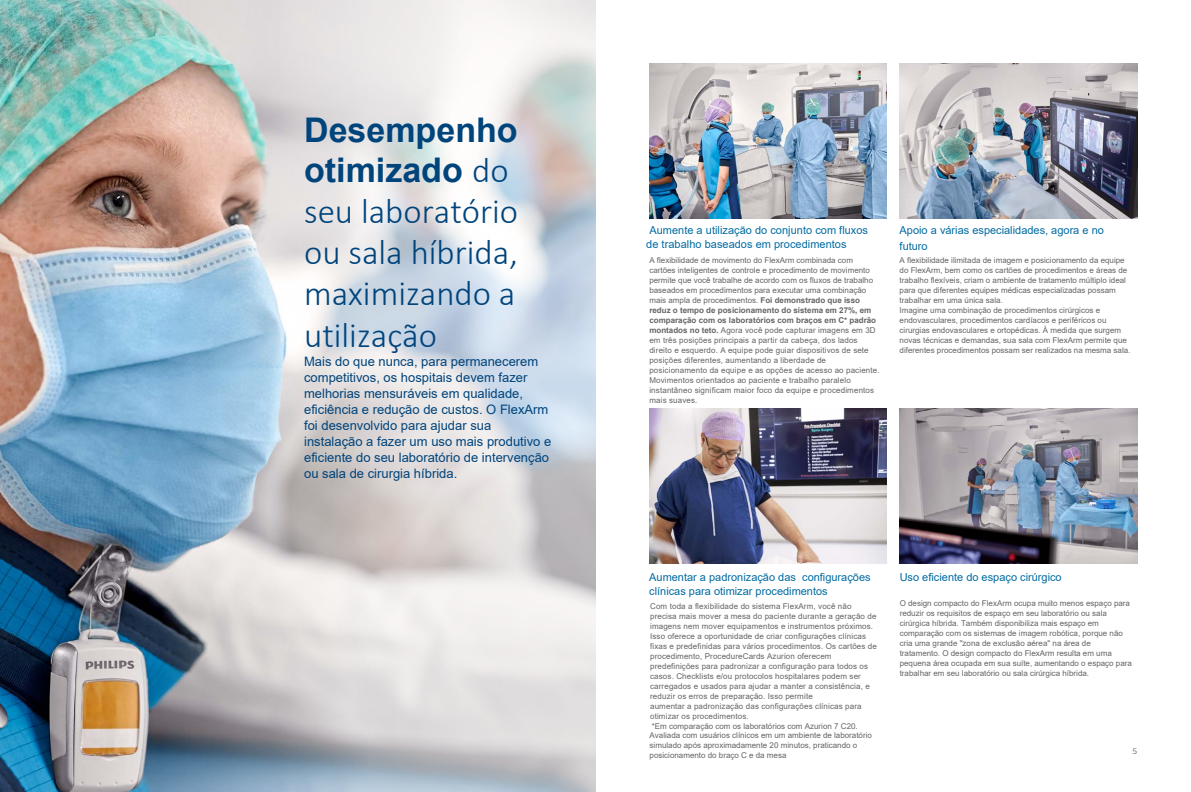
<style>
.page{position:relative;width:1191px;height:792px;background:#fff}
.page>*{position:absolute;margin:0;border:0;box-sizing:border-box;transform-origin:0 0}
.t1{font:300 35px/41.3px "Calibri";color:#00447c;text-align:justify}
.t2{font:700 34px/40.1px "Arial";color:#00447c}
.t3{font:13px/16px "Arial";color:#00447c}
.t4{font:11px/15.8px "Arial";color:#006ba3}
.t5{font:11px/13.2px "Arial";color:#006ba3}
.t6{font:8px/10px "Arial";color:#636466}
.t7{font:8px "Centrale Sans";color:#636466}
.s1{font-family:"Calibri";font-weight:300;font-size:35px}
.s2{font-weight:700}
.s3{font-style:inherit}
</style>
<div class="page">
<img style="left:0;top:0;width:162px;height:792px">
<img style="left:649px;top:409px;width:238px;height:155px">
<img style="left:649px;top:64px;width:238px;height:155px">
<img style="left:899px;top:409px;width:238px;height:155px">
<img style="left:899px;top:64px;width:238px;height:155px">
<svg style="left:162px;top:0;width:433px;height:792px;background:#cdd1d6"></svg>
<h2 class="t2" style="left:304px;top:110px;width:215px">Desempenho otimizado <span class="s1">do</span></h2>
<h1 class="t1" style="left:304px;top:190px;width:215px">seu laboratório ou sala híbrida, maximizando a utilização</h1>
<p class="t3" style="left:304px;top:353px;width:249px">Mais do que nunca, para permanecerem competitivos, os hospitais devem fazer melhorias mensuráveis em qualidade, eficiência e redução de custos. O FlexArm foi desenvolvido para ajudar sua instalação a fazer um uso mais produtivo e eficiente do seu laboratório de intervenção ou sala de cirurgia híbrida.</p>
<h3 class="t4" style="left:649px;top:222px;width:220px">Aumente a utilização do conjunto com fluxos</h3>
<h3 class="t5" style="left:646px;top:237px;width:202px">de trabalho baseados em procedimentos</h3>
<p class="t6" style="left:649px;top:255px;width:232px">A flexibilidade de movimento do FlexArm combinada com cartões inteligentes de controle e procedimento de movimento permite que você trabalhe de acordo com os fluxos de trabalho baseados em procedimentos para executar uma combinação mais ampla de procedimentos. <span class="s2">Foi demonstrado que isso reduz o tempo de posicionamento do sistema em 27%, em comparação com os laboratórios com braços em C* padrão montados no teto.</span> Agora você pode capturar imagens em 3D em três posições principais a partir da cabeça, dos lados direito e esquerdo. A equipe pode guiar dispositivos de sete posições diferentes, aumentando a liberdade de posicionamento da equipe e as opções de acesso ao paciente.<br>Movimentos orientados ao paciente e trabalho paralelo instantâneo significam maior foco da equipe e procedimentos mais suaves.</p>
<h3 class="t4" style="left:899px;top:222px;width:206px">Apoio a várias especialidades, agora e <span class="s3">no f</span>uturo</h3>
<p class="t6" style="left:899px;top:255px;width:232px">A flexibilidade ilimitada de imagem e posicionamento da equipe do FlexArm, bem como os cartões de procedimentos e áreas de trabalho flexíveis, criam o ambiente de tratamento múltiplo ideal para que diferentes equipes médicas especializadas possam trabalhar em uma única sala.<br>Imagine uma combinação de procedimentos cirúrgicos e endovasculares, procedimentos cardíacos e periféricos ou cirurgias endovasculares e ortopédicas. À medida que surgem novas técnicas e demandas, sua sala com FlexArm permite que diferentes procedimentos possam ser realizados na mesma sala.</p>
<h3 class="t5" style="left:649px;top:571px;width:223px"><span class="s3">Aumentar a padronização das</span> configurações clínicas para otimizar procedimentos</h3>
<p class="t6" style="left:650px;top:601px;width:228px">Com toda a flexibilidade do sistema FlexArm, você não precisa mais mover a mesa do paciente durante a geração de imagens nem mover equipamentos e instrumentos próximos.<br>Isso oferece a oportunidade de criar configurações clínicas fixas e predefinidas para vários procedimentos. Os cartões de procedimento, ProcedureCards Azurion oferecem predefinições para padronizar a configuração para todos os casos. Checklists e/ou protocolos hospitalares podem ser carregados e usados para ajudar a manter a consistência, e reduzir os erros de preparação. Isso permite<br>aumentar a padronização das configurações clínicas para otimizar os procedimentos.</p>
<p class="t6" style="left:649px;top:722px;width:224px;line-height:9.5px"><span class="s3">*</span>Em comparação com os laboratórios com Azurion 7 C20.<br><span class="s3">Avaliada com</span> usuários clínicos em um ambiente de laboratório simulado após aproximadamente 20 minutos, praticando o posicionamento do braço C e da mesa</p>
<h3 class="t4" style="left:899px;top:569px;width:164px">Uso eficiente do espaço cirúrgico</h3>
<p class="t6" style="left:899px;top:598px;width:234px">O design compacto do FlexArm ocupa muito menos espaço para reduzir os requisitos de espaço em seu laboratório ou sala cirúrgica híbrida. Também disponibiliza mais espaço em comparação com os sistemas de imagem robótica, porque não cria uma grande "zona de exclusão aérea" na área de tratamento. O design compacto do FlexArm resulta em uma pequena área ocupada em sua suíte, aumentando o espaço para trabalhar em seu laboratório ou sala cirúrgica híbrida.</p>
<p class="t7" style="left:1132px;top:746px;width:6px">5</p>
</div>
